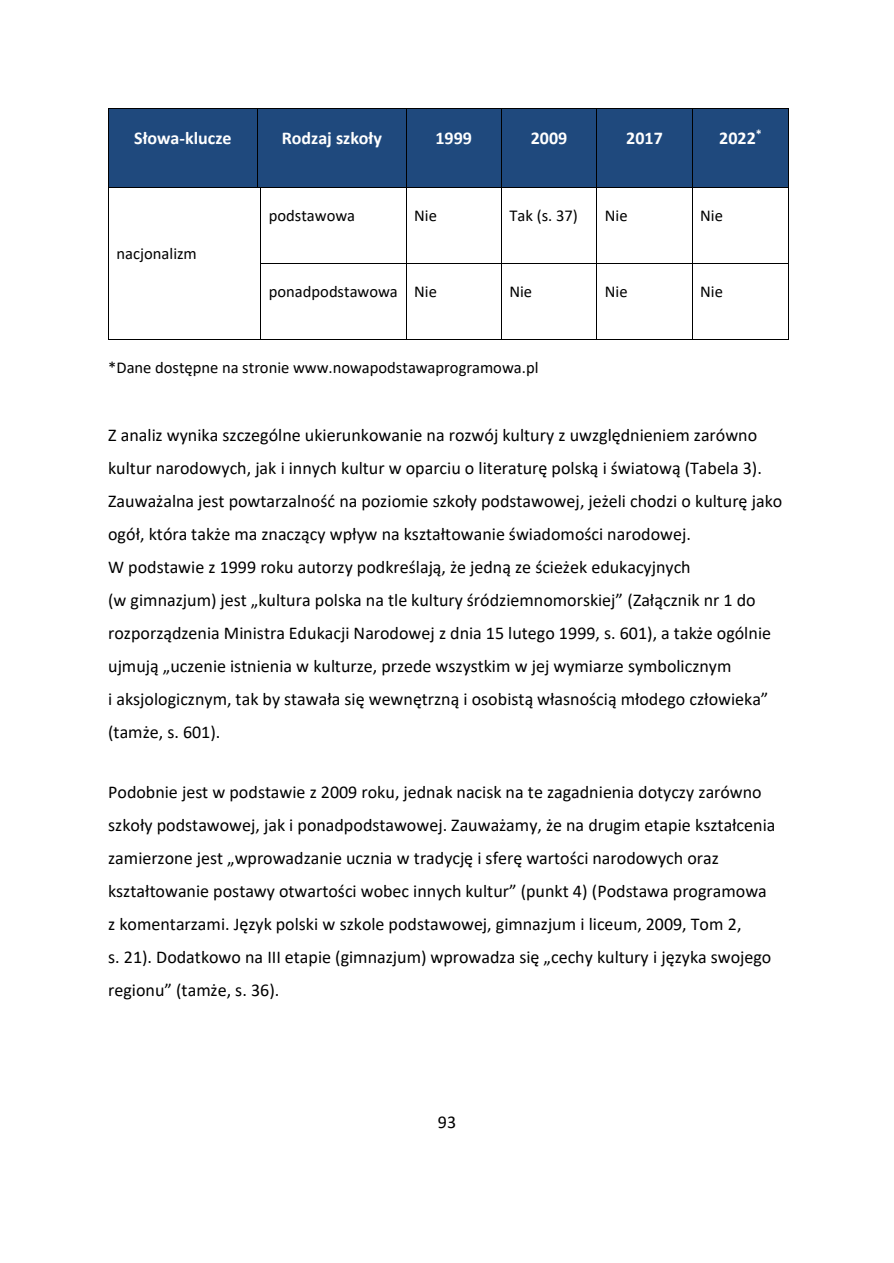
<style>
.page{position:relative;width:894px;height:1263px;background:#fff}
.page>*{position:absolute;margin:0;border:0;box-sizing:border-box;transform-origin:0 0}
.t1{font:18px/33px "Calibri";color:#000}
.t2{font:700 18px "Calibri";letter-spacing:.005em;color:#fff}
.t3{font:16.5px "Calibri";color:#000}
</style>
<div class="page">
<div style="left:109px;top:109px;width:148px;height:78px;background:#1f497d"></div>
<div style="left:257px;top:109px;width:148px;height:78px;background:#1f497d"></div>
<div style="left:406px;top:109px;width:95px;height:78px;background:#1f497d"></div>
<div style="left:501px;top:109px;width:95px;height:78px;background:#1f497d"></div>
<div style="left:597px;top:109px;width:94px;height:78px;background:#1f497d"></div>
<div style="left:692px;top:109px;width:96px;height:78px;background:#1f497d"></div>
<hr style="left:109px;top:108px;width:148px;height:1px;background:#000">
<hr style="left:257px;top:108px;width:148px;height:1px;background:#000">
<hr style="left:406px;top:108px;width:95px;height:1px;background:#000">
<hr style="left:501px;top:108px;width:95px;height:1px;background:#000">
<hr style="left:597px;top:108px;width:94px;height:1px;background:#000">
<hr style="left:692px;top:108px;width:96px;height:1px;background:#000">
<hr style="left:108px;top:109px;width:1px;height:78px;background:#000">
<hr style="left:257px;top:109px;width:1px;height:78px;background:#000">
<hr style="left:405px;top:109px;width:1px;height:78px;background:#000">
<hr style="left:501px;top:109px;width:1px;height:78px;background:#000">
<hr style="left:596px;top:109px;width:1px;height:78px;background:#000">
<hr style="left:691px;top:109px;width:1px;height:78px;background:#000">
<hr style="left:788px;top:109px;width:1px;height:78px;background:#000">
<hr style="left:109px;top:187px;width:148px;height:1px;background:#000">
<hr style="left:261px;top:187px;width:144px;height:1px;background:#000">
<hr style="left:406px;top:187px;width:95px;height:1px;background:#000">
<hr style="left:501px;top:187px;width:95px;height:1px;background:#000">
<hr style="left:597px;top:187px;width:94px;height:1px;background:#000">
<hr style="left:692px;top:187px;width:96px;height:1px;background:#000">
<hr style="left:108px;top:187px;width:1px;height:76px;background:#000">
<hr style="left:260px;top:187px;width:1px;height:76px;background:#000">
<hr style="left:405px;top:187px;width:1px;height:76px;background:#000">
<hr style="left:501px;top:187px;width:1px;height:76px;background:#000">
<hr style="left:596px;top:187px;width:1px;height:76px;background:#000">
<hr style="left:691px;top:187px;width:1px;height:76px;background:#000">
<hr style="left:788px;top:187px;width:1px;height:76px;background:#000">
<hr style="left:261px;top:263px;width:144px;height:1px;background:#000">
<hr style="left:406px;top:263px;width:95px;height:1px;background:#000">
<hr style="left:501px;top:263px;width:95px;height:1px;background:#000">
<hr style="left:597px;top:263px;width:94px;height:1px;background:#000">
<hr style="left:692px;top:263px;width:96px;height:1px;background:#000">
<hr style="left:108px;top:263px;width:1px;height:76px;background:#000">
<hr style="left:109px;top:339px;width:151px;height:1px;background:#000">
<hr style="left:260px;top:263px;width:1px;height:76px;background:#000">
<hr style="left:261px;top:339px;width:144px;height:1px;background:#000">
<hr style="left:405px;top:263px;width:1px;height:76px;background:#000">
<hr style="left:406px;top:339px;width:95px;height:1px;background:#000">
<hr style="left:501px;top:263px;width:1px;height:76px;background:#000">
<hr style="left:501px;top:339px;width:95px;height:1px;background:#000">
<hr style="left:596px;top:263px;width:1px;height:76px;background:#000">
<hr style="left:597px;top:339px;width:94px;height:1px;background:#000">
<hr style="left:691px;top:263px;width:1px;height:76px;background:#000">
<hr style="left:692px;top:339px;width:96px;height:1px;background:#000">
<hr style="left:788px;top:263px;width:1px;height:76px;background:#000">
<p class="t2" style="left:134px;top:130px;width:99px">Słowa-klucze</p>
<p class="t2" style="left:281px;top:130px;width:102px">Rodzaj szkoły</p>
<p class="t2" style="left:435px;top:130px;width:38px">1999</p>
<p class="t2" style="left:530px;top:130px;width:38px">2009</p>
<p class="t2" style="left:626px;top:130px;width:38px">2017</p>
<p class="t2" style="left:719px;top:130px;width:44px">2022<sup>*</sup></p>
<p class="t3" style="left:116px;top:247px;width:82px">nacjonalizm</p>
<p class="t3" style="left:269px;top:209px;width:88px">podstawowa</p>
<p class="t3" style="left:414px;top:209px;width:24px">Nie</p>
<p class="t3" style="left:509px;top:209px;width:70px">Tak (s. 37)</p>
<p class="t3" style="left:604px;top:209px;width:24px">Nie</p>
<p class="t3" style="left:700px;top:209px;width:24px">Nie</p>
<p class="t3" style="left:269px;top:285px;width:130px">ponadpodstawowa</p>
<p class="t3" style="left:414px;top:285px;width:24px">Nie</p>
<p class="t3" style="left:509px;top:285px;width:24px">Nie</p>
<p class="t3" style="left:604px;top:285px;width:24px">Nie</p>
<p class="t3" style="left:700px;top:285px;width:24px">Nie</p>
<p class="t3" style="left:108px;top:361px;width:431px">*Dane dostępne na stronie www.nowapodstawaprogramowa.pl</p>
<p class="t1" style="left:108px;top:420px;width:675px">Z analiz wynika szczególne ukierunkowanie na rozwój kultury z uwzględnieniem zarówno kultur narodowych, jak i innych kultur w oparciu o literaturę polską i światową (Tabela 3).<br>Zauważalna jest powtarzalność na poziomie szkoły podstawowej, jeżeli chodzi o kulturę jako ogół, która także ma znaczący wpływ na kształtowanie świadomości narodowej.<br>W podstawie z 1999 roku autorzy podkreślają, że jedną ze ścieżek edukacyjnych<br>(w gimnazjum) jest „kultura polska na tle kultury śródziemnomorskiej” (Załącznik nr 1 do rozporządzenia Ministra Edukacji Narodowej z dnia 15 lutego 1999, s. 601), a także ogólnie ujmują „uczenie istnienia w kulturze, przede wszystkim w jej wymiarze symbolicznym<br>i aksjologicznym, tak by stawała się wewnętrzną i osobistą własnością młodego człowieka” (tamże, s. 601).</p>
<p class="t1" style="left:108px;top:776px;width:668px">Podobnie jest w podstawie z 2009 roku, jednak nacisk na te zagadnienia dotyczy zarówno szkoły podstawowej, jak i ponadpodstawowej. Zauważamy, że na drugim etapie kształcenia zamierzone jest „wprowadzanie ucznia w tradycję i sferę wartości narodowych oraz kształtowanie postawy otwartości wobec innych kultur” (punkt 4) (Podstawa programowa z komentarzami. Język polski w szkole podstawowej, gimnazjum i liceum, 2009, Tom 2,<br>s. 21). Dodatkowo na III etapie (gimnazjum) wprowadza się „cechy kultury i języka swojego regionu” (tamże, s. 36).</p>
<p class="t1" style="left:437px;top:1107px;width:20px">93</p>
</div>
